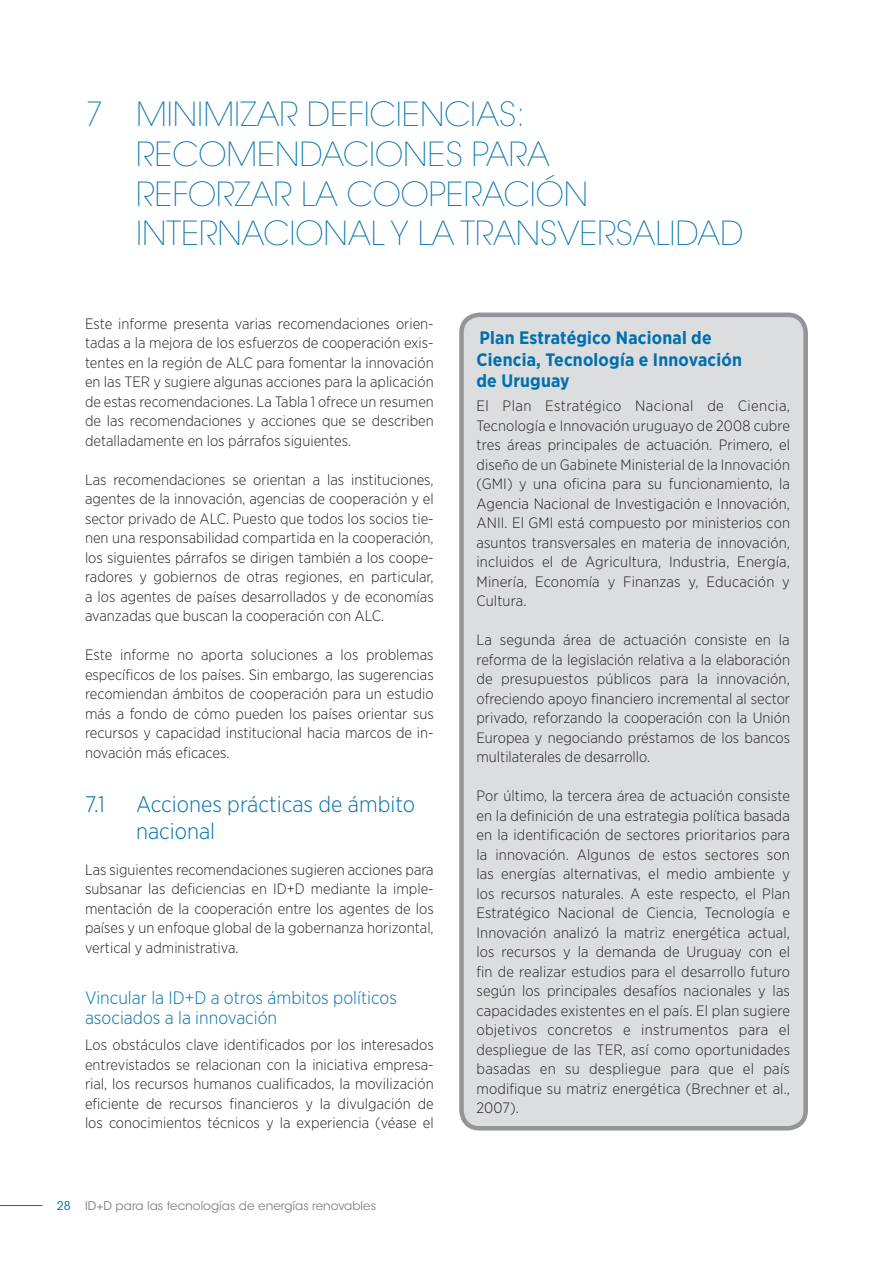
<style>
.page{position:relative;width:893px;height:1263px;background:#fff}
.page>*{position:absolute;margin:0;border:0;box-sizing:border-box;transform-origin:0 0}
.ZÜ-1{font:200 33px/39.6px "ITC Avant Garde Std";color:#0070ad}
.Zü-1-1{font:300 22.5px/27px "Gotham Narrow";color:#0070ad}
.Box-ZÜ-1-1{font:700 18px/21.6px "Gotham Narrow";letter-spacing:.01em;color:#0070ad}
.Zü-1-1-1_ohne_Inhalt{font:300 18px/19.5px "Gotham Narrow";color:#0070ad}
.Bodytext{font:300 15px/19.5px "Gotham Narrow";color:#231f20;text-align:justify}
.Box-Bodytext{font:300 15px/19.5px "Gotham Narrow";letter-spacing:.01em;color:#231f20;text-align:justify}
.t1{font:12px "ITC Avant Garde Std";color:#808285}
.s1{color:#0070ad}
</style>
<div class="page">
<hr style="left:0;top:1205px;width:43px;height:1px;background:#0070ad">
<div style="left:461px;top:315px;width:345px;height:813px;background:#dcdddf;border-radius:18px"></div>
<div style="left:459px;top:313px;width:349px;height:817px;border:4px solid #939598;border-radius:18px"></div>
<p class="ZÜ-1" style="left:136px;top:96px;width:609px;text-indent:-51px">7 MINIMIZAR DEFICIENCIAS:<br>RECOMENDACIONES PARA<br>REFORZAR LA COOPERACIÓN<br>INTERNACIONAL Y LA TRANSVERSALIDAD</p>
<p class="Bodytext" style="left:85px;top:313px;width:350px">Este informe presenta varias recomendaciones orien&shy;tadas a la mejora de los esfuerzos de cooperación exis&shy;tentes en la región de ALC para fomentar la innovación en las TER y sugiere algunas acciones para la aplicación de estas recomendaciones. La Tabla 1 ofrece un resumen de las recomendaciones y acciones que se describen detalladamente en los párrafos siguientes.</p>
<p class="Bodytext" style="left:85px;top:469px;width:350px">Las recomendaciones se orientan a las instituciones, agentes de la innovación, agencias de cooperación y el sector privado de ALC. Puesto que todos los socios tie&shy;nen una responsabilidad compartida en la cooperación, los siguientes párrafos se dirigen también a los coope&shy;radores y gobiernos de otras regiones, en particular, a los agentes de países desarrollados y de economías avanzadas que buscan la cooperación con ALC.</p>
<p class="Bodytext" style="left:85px;top:645px;width:350px">Este informe no aporta soluciones a los problemas específicos de los países. Sin embargo, las sugerencias recomiendan ámbitos de cooperación para un estudio más a fondo de cómo pueden los países orientar sus recursos y capacidad institucional hacia marcos de in&shy;novación más eficaces.</p>
<p class="Zü-1-1" style="left:85px;top:790px;width:21px">7.1</p>
<p class="Zü-1-1" style="left:136px;top:790px;width:281px">Acciones prácticas de ámbito nacional</p>
<p class="Bodytext" style="left:85px;top:859px;width:350px">Las siguientes recomendaciones sugieren acciones para subsanar las deficiencias en ID+D mediante la imple&shy;mentación de la cooperación entre los agentes de los países y un enfoque global de la gobernanza horizontal, vertical y administrativa.</p>
<p class="Zü-1-1-1_ohne_Inhalt" style="left:85px;top:988px;width:313px">Vincular la ID+D a otros ámbitos políticos asociados a la innovación</p>
<p class="Bodytext" style="left:85px;top:1035px;width:350px">Los obstáculos clave identificados por los interesados entrevistados se relacionan con la iniciativa empresa&shy;rial, los recursos humanos cualificados, la movilización eficiente de recursos financieros y la divulgación de los conocimientos técnicos y la experiencia (véase el</p>
<p class="t1" style="left:57px;top:1198px;width:321px"><span class="s1">28</span> ID+D para las tecnologías de energías renovables</p>
<p class="Box-ZÜ-1-1" style="left:476px;top:327px;width:267px">Plan Estratégico Nacional de<br>Ciencia, Tecnología e Innovación de Uruguay</p>
<p class="Box-Bodytext" style="left:476px;top:396px;width:315px">El Plan Estratégico Nacional de Ciencia, Tecnología e Innovación uruguayo de 2008 cubre tres áreas principales de actuación. Primero, el diseño de un Gabinete Ministerial de la Innovación (GMI) y una oficina para su funcionamiento, la Agencia Nacional de Investigación e Innovación, ANII. El GMI está compuesto por ministerios con asuntos transversales en materia de innovación, incluidos el de Agricultura, Industria, Energía, Minería, Economía y Finanzas y, Educación y Cultura.</p>
<p class="Box-Bodytext" style="left:476px;top:630px;width:315px">La segunda área de actuación consiste en la reforma de la legislación relativa a la elaboración de presupuestos públicos para la innovación, ofreciendo apoyo financiero incremental al sector privado, reforzando la cooperación con la Unión Europea y negociando préstamos de los bancos multilaterales de desarrollo.</p>
<p class="Box-Bodytext" style="left:476px;top:786px;width:315px">Por último, la tercera área de actuación consiste en la definición de una estrategia política basada en la identificación de sectores prioritarios para la innovación. Algunos de estos sectores son las energías alternativas, el medio ambiente y los recursos naturales. A este respecto, el Plan Estratégico Nacional de Ciencia, Tecnología e Innovación analizó la matriz energética actual, los recursos y la demanda de Uruguay con el fin de realizar estudios para el desarrollo futuro según los principales desafíos nacionales y las capacidades existentes en el país. El plan sugiere objetivos concretos e instrumentos para el despliegue de las TER, así como oportunidades basadas en su despliegue para que el país modifique su matriz energética (Brechner et al., 2007).</p>
</div>
